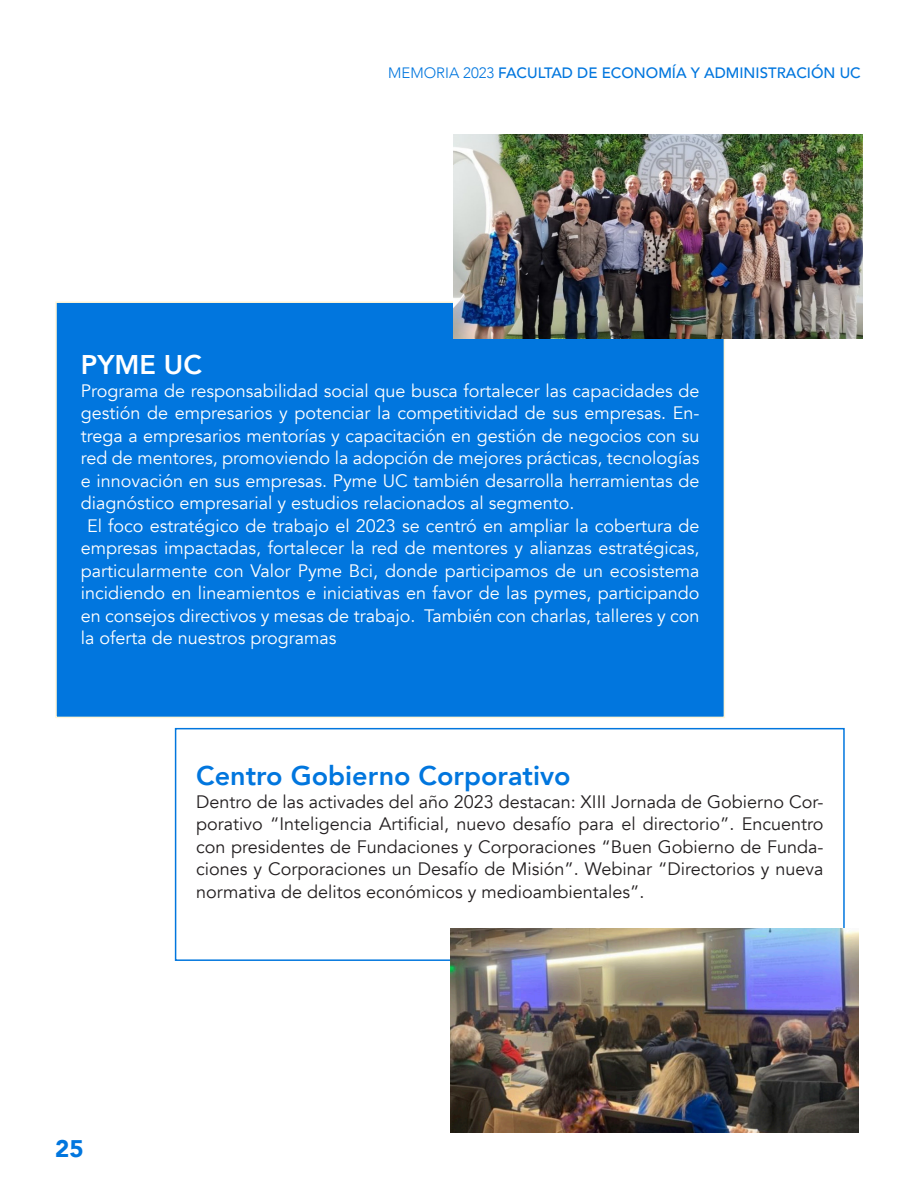
<style>
.page{position:relative;width:918px;height:1188px;background:#fff}
.page>*{position:absolute;margin:0;border:0;box-sizing:border-box;transform-origin:0 0}
.Subtítulo_celeste{font:800 27px "Avenir";color:#0176de}
.Subtítulo_celeste-2{font:800 27px "Avenir";color:#fff}
.t1{font:900 24px "Avenir";color:#0176de}
.Párrafos_generales{font:18px/22.5px "Avenir";color:#fff;text-align:justify}
.Párrafos_generales-2{font:18px/22.5px "Avenir";color:#231f20;text-align:justify}
.t2{font:500 15px "Avenir";color:#0176de}
.s1{font-weight:300}
</style>
<div class="page">
<div style="left:55px;top:301px;width:670px;height:417px;background:#0176de;border:2px solid #fff6d8"></div>
<div style="left:175px;top:728px;width:670px;height:233px;background:#fff;border:2px solid #0176de"></div>
<img style="left:454px;top:135px;width:409px;height:204px">
<img style="left:450px;top:929px;width:409px;height:204px">
<p class="t2" style="left:388px;top:60px;width:474px"><span class="s1">MEMORIA 2023</span> FACULTAD DE ECONOMÍA Y ADMINISTRACIÓN UC</p>
<p class="Subtítulo_celeste-2" style="left:81px;top:344px;width:122px">PYME UC</p>
<p class="Párrafos_generales" style="left:81px;top:380px;width:620px">Programa de responsabilidad social que busca fortalecer las capacidades de gestión de empresarios y potenciar la competitividad de sus empresas. En&shy;trega a empresarios mentorías y capacitación en gestión de negocios con su red de mentores, promoviendo la adopción de mejores prácticas, tecnologías e innovación en sus empresas. Pyme UC también desarrolla herramientas de diagnóstico empresarial y estudios relacionados al segmento.</p>
<p class="Párrafos_generales" style="left:81px;top:515px;width:620px;text-indent:6px">El foco estratégico de trabajo el 2023 se centró en ampliar la cobertura de empresas impactadas, fortalecer la red de mentores y alianzas estratégicas, particularmente con Valor Pyme Bci, donde participamos de un ecosistema incidiendo en lineamientos e iniciativas en favor de las pymes, participando en consejos directivos y mesas de trabajo. También con charlas, talleres y con la oferta de nuestros programas</p>
<h2 class="t1" style="left:55px;top:1128px;width:30px">25</h2>
<p class="Subtítulo_celeste" style="left:196px;top:755px;width:376px">Centro Gobierno Corporativo</p>
<p class="Párrafos_generales-2" style="left:196px;top:791px;width:629px">Dentro de las activades del año 2023 destacan: XIII Jornada de Gobierno Cor&shy;porativo “Inteligencia Artificial, nuevo desafío para el directorio”. Encuentro con presidentes de Fundaciones y Corporaciones “Buen Gobierno de Funda&shy;ciones y Corporaciones un Desafío de Misión”. Webinar “Directorios y nueva normativa de delitos económicos y medioambientales”.</p>
</div>
